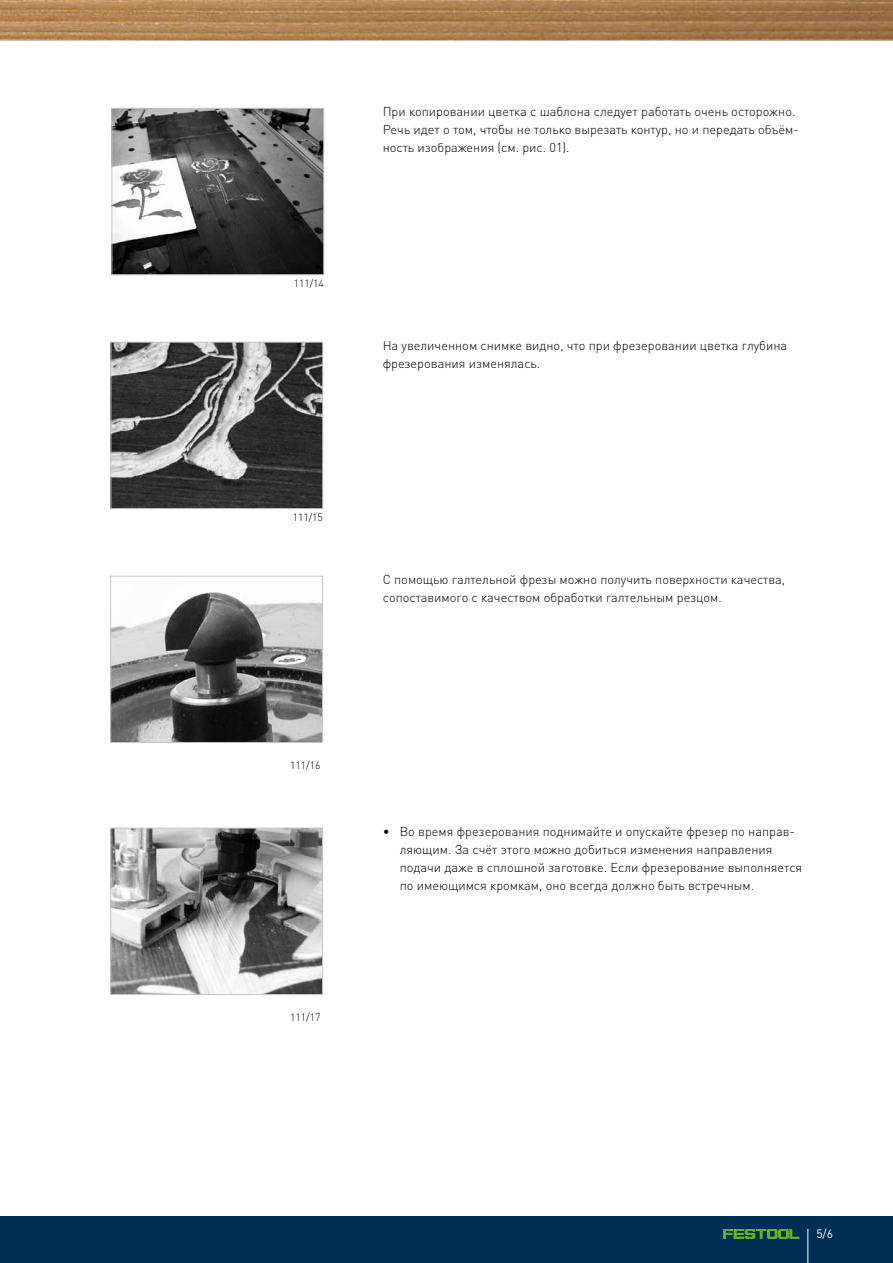
<style>
.page{position:relative;width:893px;height:1263px;background:#fff}
.page>*{position:absolute;margin:0;border:0;box-sizing:border-box;transform-origin:0 0}
.t1{font:300 12.75px/18px "DIN Pro";color:#000}
.t2{font:12px "DIN Pro";color:#fff}
.t3{font:300 10.5px "DIN Pro";letter-spacing:-.005em;color:#000}
</style>
<div class="page">
<div style="left:0;top:1216px;width:893px;height:47px;background:#002e54"></div>
<img style="left:0;top:0;width:893px;height:41px">
<svg style="left:723px;top:1229px;width:76px;height:10px"></svg>
<hr style="left:807px;top:1229px;width:1px;height:34px;background:#fff">
<img style="left:114px;top:110px;width:208px;height:163px">
<div style="left:112px;top:108px;width:212px;height:167px;border:1px solid #c5c6c8"></div>
<img style="left:113px;top:344px;width:208px;height:163px">
<div style="left:111px;top:342px;width:212px;height:167px;border:1px solid #c5c6c8"></div>
<img style="left:112px;top:592px;width:209px;height:149px">
<div style="left:110px;top:576px;width:213px;height:167px;border:1px solid #c5c6c8"></div>
<img style="left:112px;top:830px;width:209px;height:163px">
<div style="left:110px;top:828px;width:213px;height:167px;border:1px solid #c5c6c8"></div>
<p class="t3" style="left:294px;top:276px;width:32px">111/14</p>
<p class="t3" style="left:293px;top:510px;width:32px">111/15</p>
<p class="t1" style="left:383px;top:102px;width:417px">При копировании цветка с шаблона следует работать очень осторожно.<br>Речь идет о том, чтобы не только вырезать контур, но и передать объём&shy;ность изображения (см. рис. 01).</p>
<p class="t1" style="left:383px;top:336px;width:406px">На увеличенном снимке видно, что при фрезеровании цветка глубина фрезерования изменялась.</p>
<p class="t1" style="left:383px;top:570px;width:404px">С помощью галтельной фрезы можно получить поверхности качества, сопоставимого с качеством обработки галтельным резцом.</p>
<p class="t3" style="left:290px;top:758px;width:32px">111/16</p>
<p class="t3" style="left:290px;top:1010px;width:32px">111/17</p>
<p class="t1" style="left:400px;top:822px;width:404px;text-indent:-17px">• Во время фрезерования поднимайте и опускайте фрезер по направ&shy;ляющим. За счёт этого можно добиться изменения направления подачи даже в сплошной заготовке. Если фрезерование выполняется по имеющимся кромкам, оно всегда должно быть встречным.</p>
<p class="t2" style="left:816px;top:1225px;width:18px">5/6</p>
</div>
